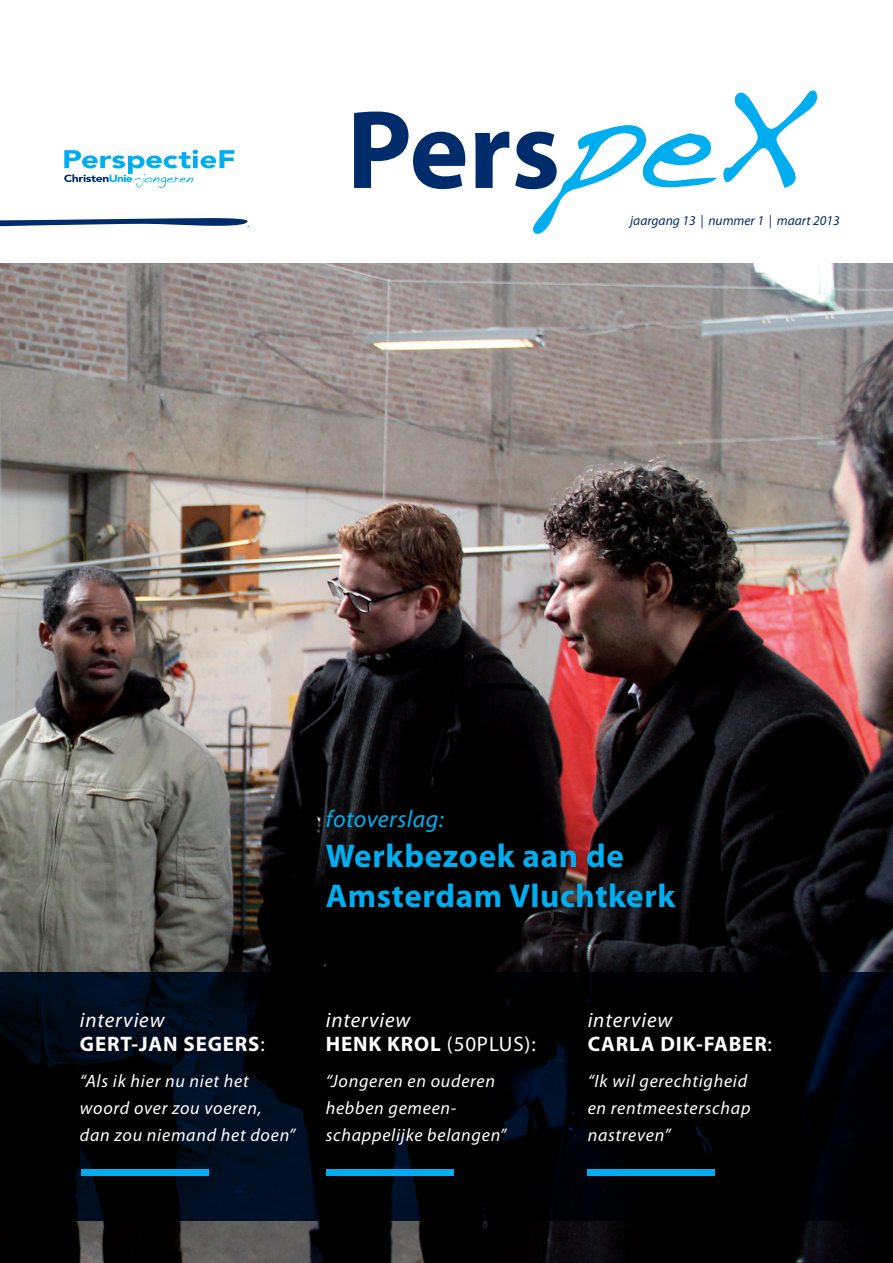
<style>
.page{position:relative;width:893px;height:1263px;background:#fff}
.page>*{position:absolute;margin:0;border:0;box-sizing:border-box;transform-origin:0 0}
.t1{font:700 112.5px "Myriad Pro";color:#002c6b}
.t2{font:700 33px/39.6px "Myriad Pro";letter-spacing:.02em;color:#00aeef}
.t3{font:italic 24px "Myriad Pro";letter-spacing:.02em;color:#00aeef}
.t4{font:700 21px/24px "Myriad Pro";letter-spacing:.04em;color:#fff}
.t5{font:italic 21px/24px "Myriad Pro";letter-spacing:.04em;color:#fff}
.t6{font:italic 18px/27px "Myriad Pro";letter-spacing:.04em;color:#fff}
.t7{font:italic 13.5px "Myriad Pro";color:#002c6b}
.s1{font-family:"Dakota";font-weight:400;font-size:135px;color:#00aeef}
.s2{font-weight:400;font-style:italic}
.s3{font-weight:400}
.s4{font-weight:700;font-style:normal}
.s5{font-style:normal}
</style>
<div class="page">
<img style="left:0;top:263px;width:893px;height:1000px">
<svg style="left:0;top:972px;width:893px;height:249px;background:#000307"></svg>
<div style="left:81px;top:1169px;width:127px;height:7px;background:#00aeef"></div>
<div style="left:588px;top:1169px;width:127px;height:7px;background:#00aeef"></div>
<svg style="left:64px;top:150px;width:170px;height:38px"></svg>
<svg style="left:0;top:218px;width:248px;height:8px"></svg>
<div style="left:326px;top:1169px;width:127px;height:7px;background:#00aeef"></div>
<h1 class="t1" style="left:347px;top:77px;width:463px">Pers<span class="s1">peX</span></h1>
<p class="t7" style="left:630px;top:212px;width:211px">jaargang 13 | nummer 1 | maart 2013</p>
<h3 class="t3" style="left:326px;top:804px;width:120px">fotoverslag:</h3>
<h2 class="t2" style="left:326px;top:835px;width:351px">Werkbezoek aan de<br>Amsterdam Vluchtkerk</h2>
<p class="t4" style="left:80px;top:1007px;width:186px"><span class="s2">interview<br></span>GERT-JAN SEGERS<span class="s3">:</span></p>
<p class="t6" style="left:80px;top:1067px;width:217px">“Als ik hier nu niet het woord over zou voeren, dan zou niemand het doen”</p>
<p class="t5" style="left:326px;top:1007px;width:212px">interview<br><span class="s4">HENK KROL</span> <span class="s5">(50PLUS):</span></p>
<p class="t6" style="left:326px;top:1067px;width:182px">“Jongeren en ouderen hebben gemeen&shy;schappelijke belangen”</p>
<p class="t4" style="left:588px;top:1007px;width:186px"><span class="s2">interview<br></span>CARLA DIK-FABER<span class="s3">:</span></p>
<p class="t6" style="left:588px;top:1067px;width:164px">“Ik wil gerechtigheid en rentmeesterschap nastreven”</p>
</div>
